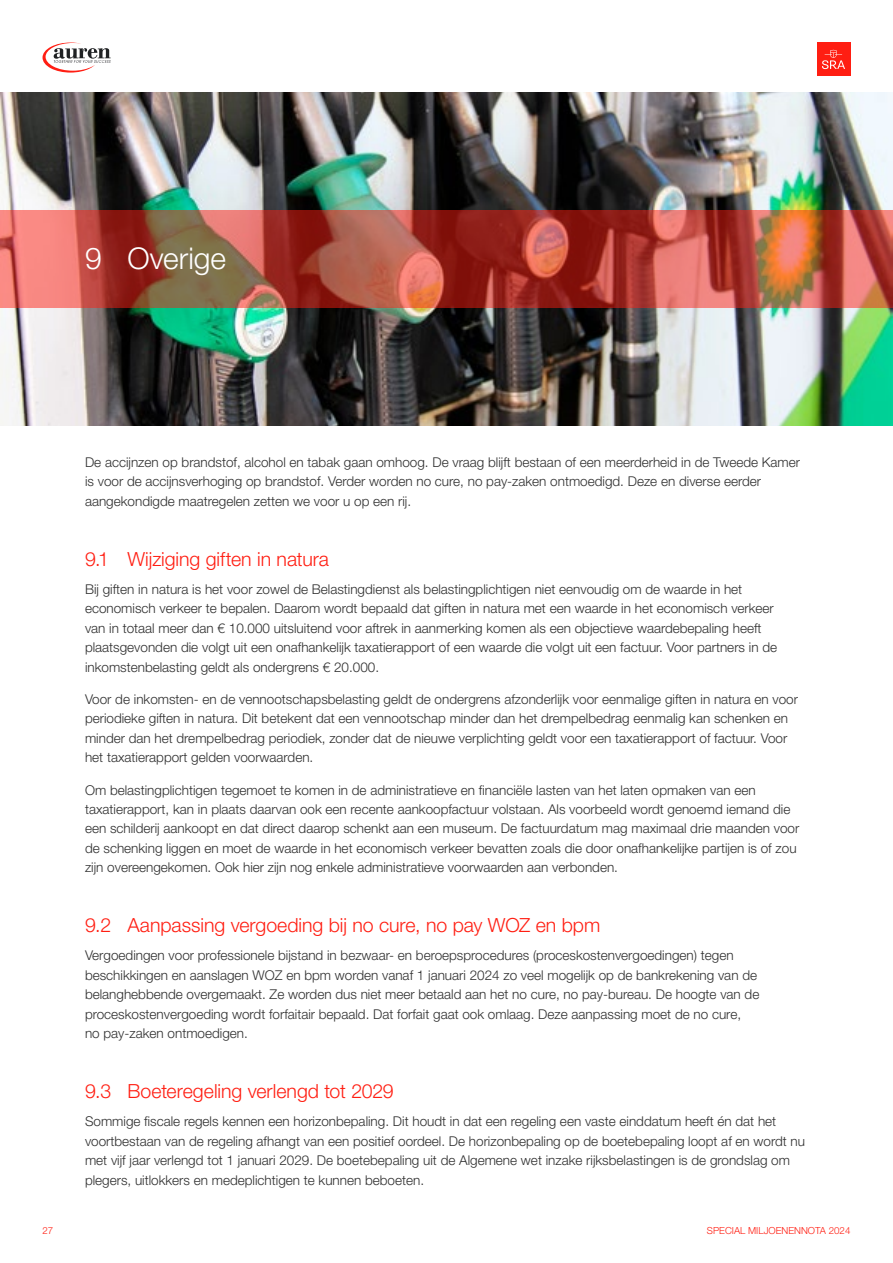
<style>
.page{position:relative;width:893px;height:1263px;background:#fff}
.page>*{position:absolute;margin:0;border:0;box-sizing:border-box;transform-origin:0 0}
.t1{font:300 30px "Helvetica Neue LT Std";color:#fff}
.t2{font:300 19.5px "Helvetica Neue LT Std";letter-spacing:-.005em;color:#ff1e12}
.t3{font:300 13.5px/19.5px "Helvetica Neue LT Std";color:#2f2f2f}
.t4{font:300 9.75px "Helvetica Neue LT Std";color:#ff1e12}
</style>
<div class="page">
<img style="left:0;top:92px;width:893px;height:333px">
<img style="left:0;top:210px;width:893px;height:98px">
<div style="left:817px;top:43px;width:33px;height:33px;background:#ff1e12"></div>
<svg style="left:822px;top:50px;width:23px;height:19px"></svg>
<svg style="left:43px;top:43px;width:68px;height:30px"></svg>
<h1 class="t1" style="left:85px;top:240px;width:142px">9 Overige</h1>
<p class="t3" style="left:85px;top:452px;width:717px">De accijnzen op brandstof, alcohol en tabak gaan omhoog. De vraag blijft bestaan of een meerderheid in de Tweede Kamer is voor de accijnsverhoging op brandstof. Verder worden no cure, no pay-zaken ontmoedigd. Deze en diverse eerder aangekondigde maatregelen zetten we voor u op een rij.</p>
<h2 class="t2" style="left:85px;top:547px;width:245px">9.1 Wijziging giften in natura</h2>
<p class="t3" style="left:85px;top:579px;width:693px">Bij giften in natura is het voor zowel de Belastingdienst als belastingplichtigen niet eenvoudig om de waarde in het economisch verkeer te bepalen. Daarom wordt bepaald dat giften in natura met een waarde in het economisch verkeer van in totaal meer dan € 10.000 uitsluitend voor aftrek in aanmerking komen als een objectieve waardebepaling heeft plaatsgevonden die volgt uit een onafhankelijk taxatierapport of een waarde die volgt uit een factuur. Voor partners in de inkomstenbelasting geldt als ondergrens € 20.000.</p>
<p class="t3" style="left:85px;top:689px;width:714px">Voor de inkomsten- en de vennootschapsbelasting geldt de ondergrens afzonderlijk voor eenmalige giften in natura en voor periodieke giften in natura. Dit betekent dat een vennootschap minder dan het drempelbedrag eenmalig kan schenken en minder dan het drempelbedrag periodiek, zonder dat de nieuwe verplichting geldt voor een taxatierapport of factuur. Voor het taxatierapport gelden voorwaarden.</p>
<p class="t3" style="left:85px;top:780px;width:716px">Om belastingplichtigen tegemoet te komen in de administratieve en financiële lasten van het laten opmaken van een taxatierapport, kan in plaats daarvan ook een recente aankoopfactuur volstaan. Als voorbeeld wordt genoemd iemand die een schilderij aankoopt en dat direct daarop schenkt aan een museum. De factuurdatum mag maximaal drie maanden voor de schenking liggen en moet de waarde in het economisch verkeer bevatten zoals die door onafhankelijke partijen is of zou zijn overeengekomen. Ook hier zijn nog enkele administratieve voorwaarden aan verbonden.</p>
<h2 class="t2" style="left:85px;top:913px;width:517px">9.2 Aanpassing vergoeding bij no cure, no pay WOZ en bpm</h2>
<p class="t3" style="left:85px;top:945px;width:676px">Vergoedingen voor professionele bijstand in bezwaar- en beroepsprocedures (proceskostenvergoedingen) tegen beschikkingen en aanslagen WOZ en bpm worden vanaf 1 januari 2024 zo veel mogelijk op de bankrekening van de belanghebbende overgemaakt. Ze worden dus niet meer betaald aan het no cure, no pay-bureau. De hoogte van de proceskostenvergoeding wordt forfaitair bepaald. Dat forfait gaat ook omlaag. Deze aanpassing moet de no cure,<br>no pay-zaken ontmoedigen.</p>
<h2 class="t2" style="left:85px;top:1079px;width:310px">9.3 Boeteregeling verlengd tot 2029</h2>
<p class="t3" style="left:85px;top:1111px;width:722px">Sommige fiscale regels kennen een horizonbepaling. Dit houdt in dat een regeling een vaste einddatum heeft én dat het voortbestaan van de regeling afhangt van een positief oordeel. De horizonbepaling op de boetebepaling loopt af en wordt nu met vijf jaar verlengd tot 1 januari 2029. De boetebepaling uit de Algemene wet inzake rijksbelastingen is de grondslag om plegers, uitlokkers en medeplichtigen te kunnen beboeten.</p>
<p class="t4" style="left:43px;top:1224px;width:12px">27</p>
<p class="t4" style="left:707px;top:1224px;width:145px">SPECIAL MILJOENENNOTA 2024</p>
</div>
